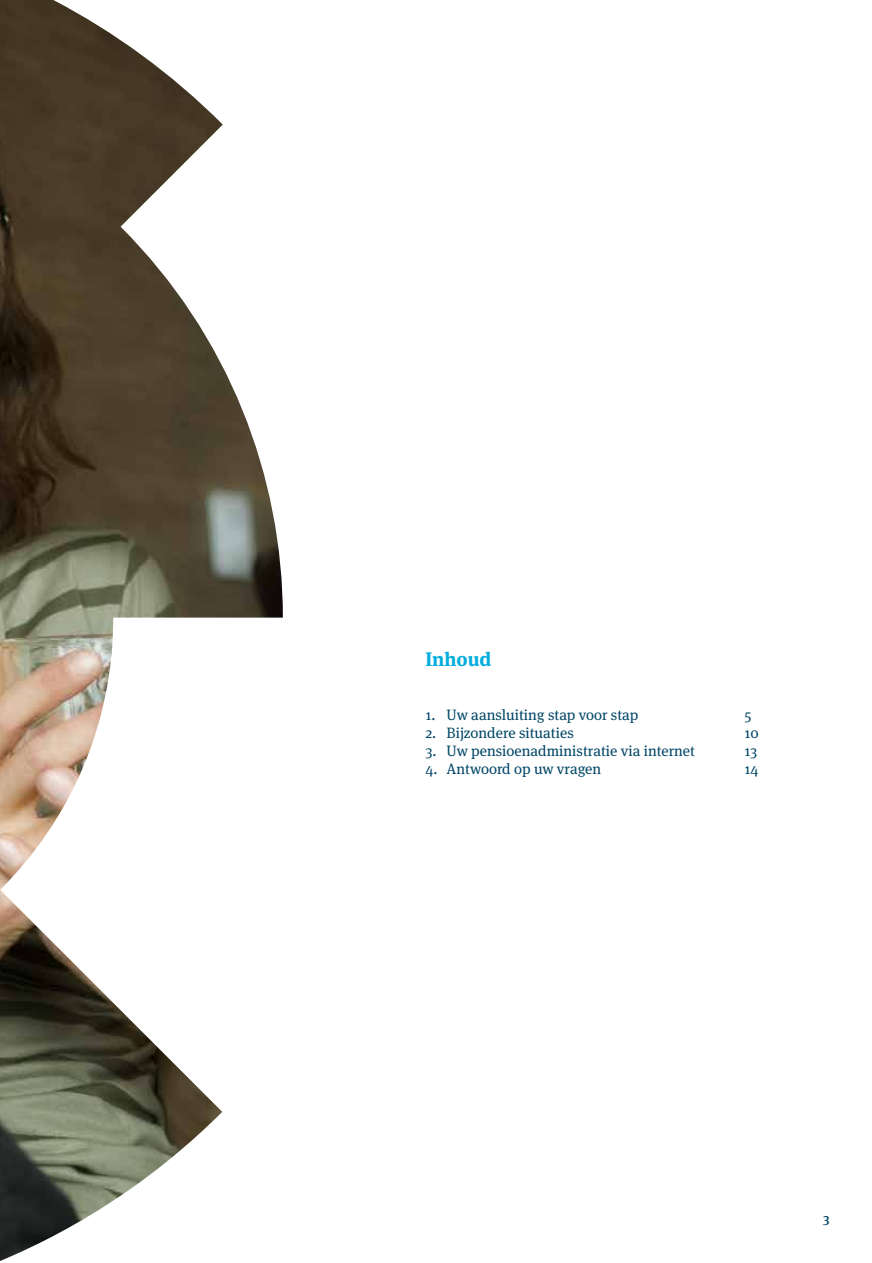
<style>
.page{position:relative;width:872px;height:1263px;background:#fff}
.page>*{position:absolute;margin:0;border:0;box-sizing:border-box;transform-origin:0 0}
.t1{font:700 19.5px "Meta Serif OT";color:#00addc}
.t2{font:15px "Meta Serif OT";color:#004667}
.t3{font:500 13.5px "Meta Serif OT";color:#004667}
</style>
<div class="page">
<img style="left:0;top:0;width:283px;height:1261px">
<h1 class="t1" style="left:425px;top:647px;width:68px">Inhoud</h1>
<p class="t2" style="left:425px;top:706px;width:214px">1. Uw aansluiting stap voor stap</p>
<p class="t2" style="left:744px;top:706px;width:8px">5</p>
<p class="t2" style="left:425px;top:724px;width:150px">2. Bijzondere situaties</p>
<p class="t2" style="left:744px;top:724px;width:16px">10</p>
<p class="t2" style="left:425px;top:742px;width:271px">3. Uw pensioenadministratie via internet</p>
<p class="t2" style="left:744px;top:742px;width:14px">13</p>
<p class="t2" style="left:425px;top:760px;width:177px">4. Antwoord op uw vragen</p>
<p class="t2" style="left:744px;top:760px;width:16px">14</p>
<p class="t3" style="left:823px;top:1210px;width:8px">3</p>
</div>
